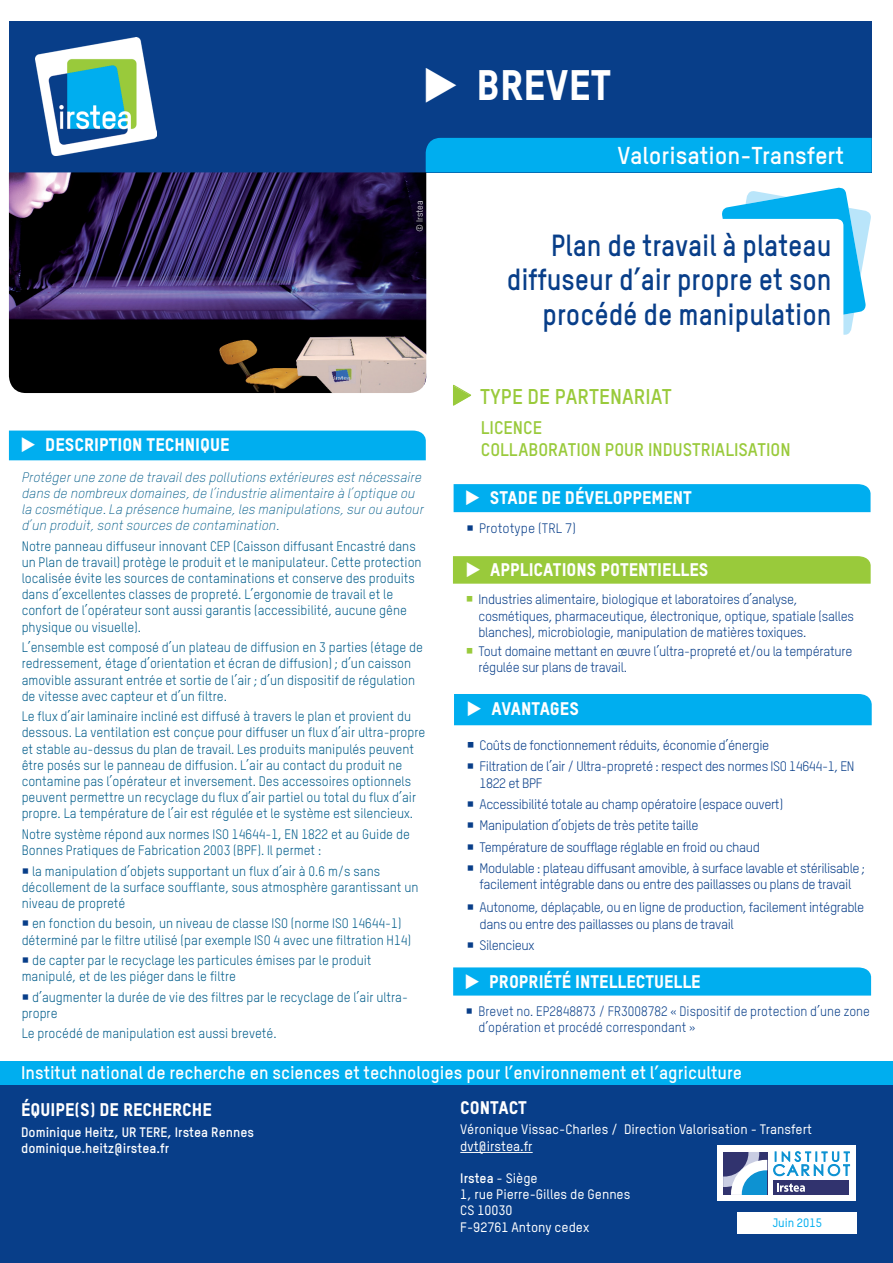
<style>
.page{position:relative;width:893px;height:1263px;background:#fff}
.page>*{position:absolute;margin:0;border:0;box-sizing:border-box;transform-origin:0 0}
.t1{font:42px "TSTAR Headline";color:#fff}
.t2{font:700 30px/34.5px "TSTAR";color:#083e89;text-align:right;scale:.91 1}
.t3{font:700 24px "TSTAR";color:#fff}
.t4{font:700 21px "TSTAR";color:#99ca3b}
.t5{font:18px "TSTAR Headline";color:#fff}
.t6{font:700 18px "TSTAR";color:#fff}
.t7{font:700 18px/21.6px "TSTAR";color:#99ca3b}
.t8{font:13.5px/16.2px "TSTAR";color:#005c8a;scale:.96 1}
.t9{font:13.5px/21.3px "TSTAR";letter-spacing:-.03em;color:#083e89}
.t10{font:italic 300 13.5px/16.2px "TSTAR";color:#005c8a}
.t11{font:500 13.5px/16.2px "TSTAR";color:#fff}
.t12{font:13.5px/16.2px "TSTAR";color:#083e89;scale:.95 1}
.t13{font:700 13.5px/16.2px "TSTAR";color:#fff}
.t14{font:13.5px "TSTAR";color:#083e89}
.t15{font:500 12px "TSTAR";color:#00aeef}
.t16{font:9px "TSTAR";color:#fff}
.s1{font-weight:700}
</style>
<div class="page">
<svg style="left:722px;top:187px;width:149px;height:148px"></svg>
<div style="left:9px;top:21px;width:863px;height:151px;background:#083e89"></div>
<img style="left:35px;top:38px;width:122px;height:117px">
<div style="left:426px;top:138px;width:446px;height:34px;background:#00aeef"></div>
<div style="left:0;top:1061px;width:893px;height:28px;background:#00aeef"></div>
<div style="left:0;top:1085px;width:893px;height:178px;background:#083e89"></div>
<div style="left:738px;top:1212px;width:119px;height:21px;background:#fff"></div>
<div style="left:717px;top:1146px;width:138px;height:55px;background:#fff"></div>
<div style="left:774px;top:1180px;width:75px;height:15px;background:#31336e"></div>
<svg style="left:723px;top:1152px;width:44px;height:43px"></svg>
<svg style="left:773px;top:1151px;width:77px;height:25px"></svg>
<svg style="left:777px;top:1183px;width:28px;height:9px"></svg>
<hr style="left:460px;top:1152px;width:73px;height:1px;background:#fff">
<img style="left:9px;top:172px;width:417px;height:221px">
<div style="left:9px;top:431px;width:417px;height:29px;background:#00aeef"></div>
<div style="left:454px;top:694px;width:418px;height:31px;background:#00aeef"></div>
<svg style="left:453px;top:556px;width:418px;height:28px;background:#9aca3e"></svg>
<div style="left:454px;top:484px;width:416px;height:28px;background:#00aeef"></div>
<div style="left:453px;top:967px;width:418px;height:28px;background:#00aeef"></div>
<svg style="left:453px;top:384px;width:19px;height:22px"></svg>
<h1 class="t1" style="left:476px;top:59px;width:136px">BREVET</h1>
<p class="t16" style="left:414px;top:232px;width:33px;rotate:-90deg">© Irstea</p>
<h3 class="t5" style="left:45px;top:434px;width:186px">DESCRIPTION TECHNIQUE</h3>
<p class="t10" style="left:22px;top:469px;width:403px">Protéger une zone de travail des pollutions extérieures est nécessaire dans de nombreux domaines, de l’industrie alimentaire à l’optique ou la cosmétique. La présence humaine, les manipulations, sur ou autour d’un produit, sont sources de contamination.</p>
<p class="t8" style="left:22px;top:538px;width:418px">Notre panneau diffuseur innovant CEP (Caisson diffusant Encastré dans un Plan de travail) protège le produit et le manipulateur. Cette protection localisée évite les sources de contaminations et conserve des produits dans d’excellentes classes de propreté. L’ergonomie de travail et le confort de l’opérateur sont aussi garantis (accessibilité, aucune gêne physique ou visuelle).</p>
<p class="t8" style="left:22px;top:639px;width:420px">L’ensemble est composé d’un plateau de diffusion en 3 parties (étage de redressement, étage d’orientation et écran de diffusion) ; d’un caisson amovible assurant entrée et sortie de l’air ; d’un dispositif de régulation de vitesse avec capteur et d’un filtre.</p>
<p class="t8" style="left:22px;top:708px;width:422px">Le flux d’air laminaire incliné est diffusé à travers le plan et provient du dessous. La ventilation est conçue pour diffuser un flux d’air ultra-propre et stable au-dessus du plan de travail. Les produits manipulés peuvent être posés sur le panneau de diffusion. L’air au contact du produit ne contamine pas l’opérateur et inversement. Des accessoires optionnels peuvent permettre un recyclage du flux d’air partiel ou total du flux d’air propre. La température de l’air est régulée et le système est silencieux.</p>
<p class="t8" style="left:22px;top:826px;width:406px">Notre système répond aux normes ISO 14644-1, EN 1822 et au Guide de<br>Bonnes Pratiques de Fabrication 2003 (BPF). Il permet :</p>
<p class="t8" style="left:22px;top:862px;width:415px;text-indent:10px">la manipulation d’objets supportant un flux d’air à 0.6 m/s sans décollement de la surface soufflante, sous atmosphère garantissant un niveau de propreté</p>
<p class="t8" style="left:22px;top:915px;width:407px;text-align:center">en fonction du besoin, un niveau de classe ISO (norme ISO 14644-1) déterminé par le filtre utilisé (par exemple ISO 4 avec une filtration H14)</p>
<p class="t8" style="left:22px;top:952px;width:366px;text-indent:10px">de capter par le recyclage les particules émises par le produit manipulé, et de les piéger dans le filtre</p>
<p class="t8" style="left:22px;top:989px;width:404px;text-indent:10px">d’augmenter la durée de vie des filtres par le recyclage de l’air ultra&shy;propre</p>
<p class="t8" style="left:22px;top:1025px;width:267px">Le procédé de manipulation est aussi breveté.</p>
<h3 class="t3" style="left:618px;top:140px;width:228px">Valorisation-Transfert</h3>
<h2 class="t2" style="left:507px;top:227px;width:358px">Plan de travail à plateau diffuseur d’air propre et son procédé de manipulation</h2>
<h3 class="t4" style="left:480px;top:383px;width:191px">Type de partenariat</h3>
<h3 class="t7" style="left:481px;top:416px;width:311px">Licence<br>collaboration pour industrialisation</h3>
<h3 class="t5" style="left:490px;top:487px;width:204px">STADE DE DÉVELOPPEMENT</h3>
<p class="t14" style="left:479px;top:520px;width:98px">Prototype (TRL 7)</p>
<h3 class="t5" style="left:490px;top:558px;width:73px">APPLICATIONS</h3>
<h3 class="t5" style="left:600px;top:558px;width:10px">POTENTIE</h3>
<h3 class="t5" style="left:672px;top:558px;width:28px">LLES</h3>
<p class="t9" style="left:478px;top:591px;width:377px;line-height:16.2px">Industries alimentaire, biologique et laboratoires d’analyse, cosmétiques, pharmaceutique, électronique, optique, spatiale (salles blanches), microbiologie, manipulation de matières toxiques.</p>
<p class="t9" style="left:478px;top:643px;width:375px;line-height:16.2px">Tout domaine mettant en œuvre l’ultra-propreté et/ou la température régulée sur plans de travail.</p>
<h3 class="t5" style="left:491px;top:697px;width:78px">AVANTAGES</h3>
<p class="t9" style="left:479px;top:734px;width:376px">Coûts de fonctionnement réduits, économie d’énergie<br>Filtration de l’air / Ultra-propreté : respect des normes ISO 14644-1, EN</p>
<p class="t9" style="left:479px;top:772px;width:387px">1822 et BPF<br>Accessibilité totale au champ opératoire (espace ouvert)<br>Manipulation d’objets de très petite taille<br>Température de soufflage réglable en froid ou chaud<br>Modulable : plateau diffusant amovible, à surface lavable et stérilisable ;</p>
<p class="t9" style="left:479px;top:872px;width:386px;line-height:23.4px">facilement intégrable dans ou entre des paillasses ou plans de travail<br>Autonome, déplaçable, ou en ligne de production, facilement intégrable</p>
<p class="t9" style="left:479px;top:913px;width:256px">dans ou entre des paillasses ou plans de travail<br>Silencieux</p>
<h3 class="t5" style="left:489px;top:970px;width:147px">PROPRIÉTÉ INTELLECTU</h3>
<h3 class="t5" style="left:664px;top:970px;width:38px">ELLE</h3>
<p class="t12" style="left:478px;top:1002px;width:414px">Brevet no. EP2848873 / FR3008782 « Dispositif de protection d’une zone d’opération et procédé correspondant »</p>
<h3 class="t6" style="left:21px;top:1061px;width:722px">Institut national de recherche en sciences et technologies pour l’environnement et l’agriculture</h3>
<h3 class="t5" style="left:21px;top:1098px;width:192px">ÉQUIPE(S) DE RECHERCHE</h3>
<p class="t13" style="left:21px;top:1123px;width:234px">Dominique Heitz, UR TERE, Irstea Rennes dominique.heitz@irstea.fr</p>
<h3 class="t5" style="left:460px;top:1096px;width:68px">CONTACT</h3>
<p class="t11" style="left:460px;top:1121px;width:353px">Véronique Vissac-Charles / Direction Valorisation - Transfert dvt@irstea.fr</p>
<p class="t11" style="left:460px;top:1170px;width:172px"><span class="s1">Irstea</span> - Siège<br>1, rue Pierre-Gilles de Gennes<br>CS 10030<br>F-92761 Antony cedex</p>
<p class="t15" style="left:773px;top:1215px;width:51px">Juin 2015</p>
</div>
